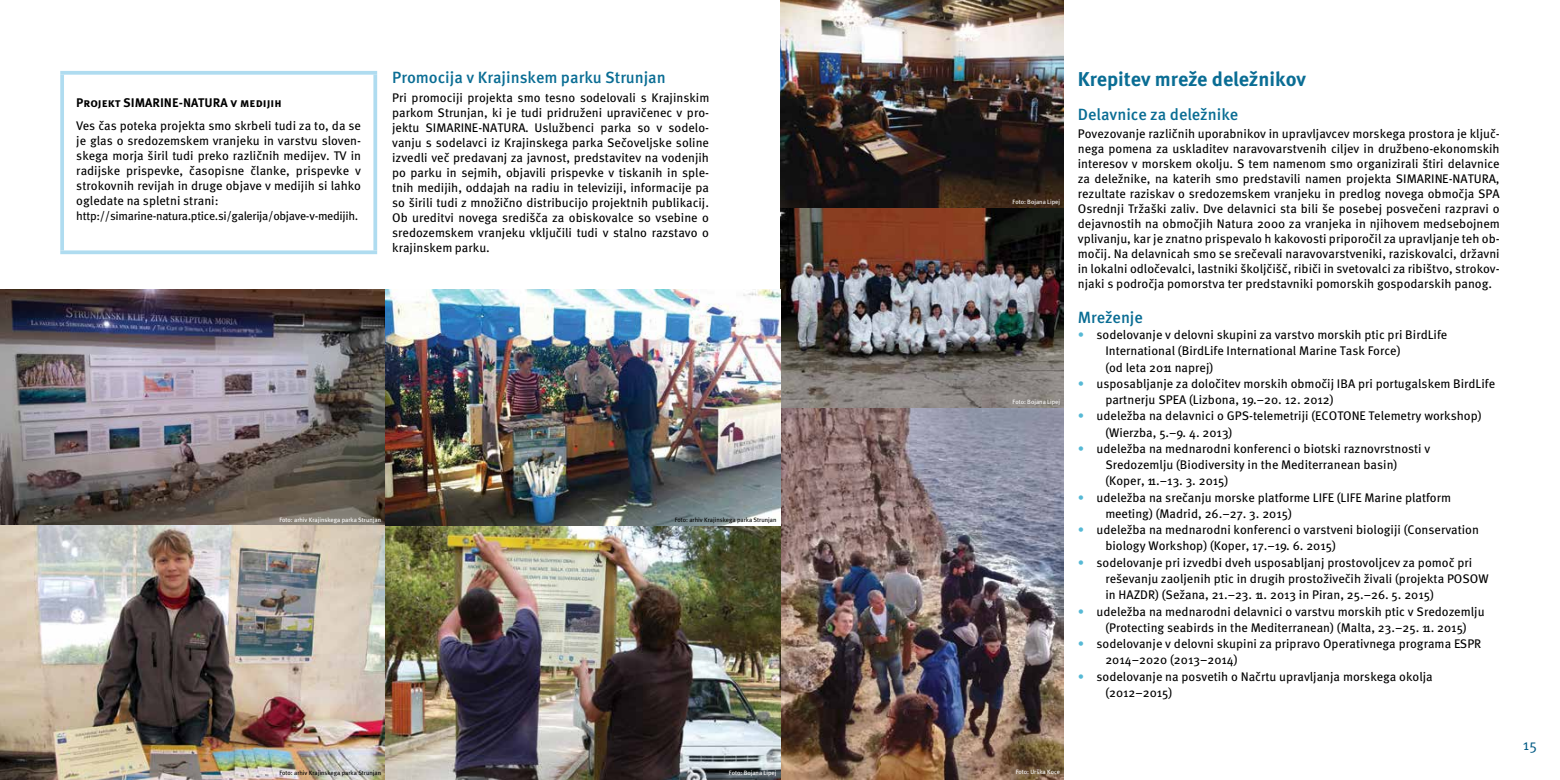
<style>
.page{position:relative;width:1560px;height:780px;background:#fff}
.page>*{position:absolute;margin:0;border:0;box-sizing:border-box;transform-origin:0 0}
.t1{font:700 20px "FF Meta Pro";color:#0a6d94}
.t2{font:500 16.25px "FF Meta Pro";color:#0a6d94}
.t3{font:15px "FF Meta Pro";color:#005a84}
.t4{font:12.5px/15px "FF Meta Pro";color:#000}
.t5{font:12.5px "Meta Bold Caps";color:#000}
.t6{font:11.88px "FF Meta Pro";letter-spacing:-.025em;color:#000}
.t7{font:6.25px "Meta Book CE";color:#fff}
.t8{font:6.25px "Meta Book CE";color:#000}
.s1{color:#56b9d5}
.s2{font-family:"Meta Book CE"}
</style>
<div class="page">
<svg style="left:60px;top:71px;width:317px;height:4px"></svg>
<svg style="left:60px;top:75px;width:4px;height:175px"></svg>
<svg style="left:373px;top:75px;width:4px;height:175px"></svg>
<svg style="left:60px;top:250px;width:317px;height:4px"></svg>
<img style="left:780px;top:0;width:283px;height:780px">
<img style="left:0;top:290px;width:780px;height:490px">
<p class="t5" style="left:76px;top:96px;width:207px">Projekt SIMARINE-NATURA v medijih</p>
<p class="t4" style="left:76px;top:117px;width:286px;text-align:justify">Ves čas poteka projekta smo skrbeli tudi za to, da se je glas o sredozemskem vranjeku in varstvu sloven&shy;skega morja širil tudi preko različnih medijev. TV in radijske prispevke, časopisne članke, prispevke v strokovnih revijah in druge objave v medijih si lahko ogledate na spletni strani:</p>
<p class="t6" style="left:76px;top:206px;width:283px">http://simarine-natura.ptice.si/galerija/objave-v-medijih.</p>
<h2 class="t2" style="left:392px;top:65px;width:275px">Promocija v Krajinskem parku Strunjan</h2>
<p class="t4" style="left:392px;top:89px;width:319px;text-align:justify">Pri promociji projekta smo tesno sodelovali s Krajinskim parkom Strunjan, ki je tudi pridruženi upravičenec v pro&shy;jektu SIMARINE-NATURA. Uslužbenci parka so v sodelo&shy;vanju s sodelavci iz Krajinskega parka Sečoveljske soline izvedli več predavanj za javnost, predstavitev na vodenjih po parku in sejmih, objavili prispevke v tiskanih in sple&shy;tnih medijih, oddajah na radiu in televiziji, informacije pa so širili tudi z množično distribucijo projektnih publikacij.<br>Ob ureditvi novega središča za obiskovalce so vsebine o sredozemskem vranjeku vključili tudi v stalno razstavo o krajinskem parku.</p>
<p class="t7" style="left:279px;top:516px;width:103px">Foto: arhiv Krajinskega parka Strunjan</p>
<p class="t8" style="left:674px;top:516px;width:103px">Foto: arhiv Krajinskega parka Strunjan</p>
<p class="t7" style="left:1012px;top:198px;width:49px">Foto: Bojana Lipej</p>
<p class="t7" style="left:1012px;top:398px;width:49px">Foto: Bojana Lipej</p>
<h1 class="t1" style="left:1077px;top:63px;width:230px">Krepitev mreže deležnikov</h1>
<h2 class="t2" style="left:1077px;top:101px;width:162px">Delavnice za deležnike</h2>
<p class="t4" style="left:1077px;top:125px;width:423px;text-align:justify">Povezovanje različnih uporabnikov in upravljavcev morskega prostora je ključ&shy;nega pomena za uskladitev naravovarstvenih ciljev in družbeno-ekonomskih interesov v morskem okolju. S tem namenom smo organizirali štiri delavnice za deležnike, na katerih smo predstavili namen projekta SIMARINE-NATURA, rezultate raziskav o sredozemskem vranjeku in predlog novega območja SPA Osrednji Tržaški zaliv. Dve delavnici sta bili še posebej posvečeni razpravi o dejavnostih na območjih Natura 2000 za vranjeka in njihovem medsebojnem vplivanju, kar je znatno prispevalo h kakovosti priporočil za upravljanje teh ob&shy;močij. Na delavnicah smo se srečevali naravovarstveniki, raziskovalci, državni in lokalni odločevalci, lastniki školjčišč, ribiči in svetovalci za ribištvo, strokov&shy;njaki s področja pomorstva ter predstavniki pomorskih gospodarskih panog.</p>
<h2 class="t2" style="left:1077px;top:304px;width:67px">Mreženje</h2>
<p class="t4" style="left:1105px;top:326px;width:343px;line-height:16.2px;text-indent:-28px"><span class="s1">•</span> sodelovanje v delovni skupini za varstvo morskih ptic pri BirdLife<br>International (BirdLife International Marine Task Force)<br>(od leta 2011 naprej)</p>
<p class="t4" style="left:1105px;top:374px;width:391px;line-height:16.2px;text-indent:-28px"><span class="s1">•</span> usposabljanje za določitev morskih območij IBA pri portugalskem BirdLife partnerju SPEA (Lizbona, 19.<span class="s2">–</span>20. 12. 2012)</p>
<p class="t4" style="left:1105px;top:407px;width:378px;line-height:16.2px;text-indent:-28px"><span class="s1">•</span> udeležba na delavnici o GPS-telemetriji (ECOTONE Telemetry workshop) (Wierzba, 5.–9. 4. 2013)</p>
<p class="t4" style="left:1105px;top:439px;width:326px;line-height:16.2px;text-indent:-28px"><span class="s1">•</span> udeležba na mednarodni konferenci o biotski raznovrstnosti v<br>Sredozemlju (Biodiversity in the Mediterranean basin) (Koper, 11.–13. 3. 2015)</p>
<p class="t4" style="left:1105px;top:488px;width:347px;line-height:16.2px;text-indent:-28px"><span class="s1">•</span> udeležba na srečanju morske platforme LIFE (LIFE Marine platform meeting) (Madrid, 26.–27. 3. 2015)</p>
<p class="t4" style="left:1105px;top:521px;width:375px;line-height:16.2px;text-indent:-28px"><span class="s1">•</span> udeležba na mednarodni konferenci o varstveni biologiji (Conservation biology Workshop) (Koper, 17.–19. 6. 2015)</p>
<p class="t4" style="left:1105px;top:553px;width:385px;line-height:16.2px;text-indent:-28px"><span class="s1">•</span> sodelovanje pri izvedbi dveh usposabljanj prostovoljcev za pomoč pri reševanju zaoljenih ptic in drugih prostoživečih živali (projekta POSOW in HAZDR) (Sežana, 21.–23. 11. 2013 in Piran, 25.–26. 5. 2015)</p>
<p class="t4" style="left:1105px;top:602px;width:381px;line-height:16.2px;text-indent:-28px"><span class="s1">•</span> udeležba na mednarodni delavnici o varstvu morskih ptic v Sredozemlju (Protecting seabirds in the Mediterranean) (Malta, 23.–25. 11. 2015)</p>
<p class="t4" style="left:1105px;top:634px;width:377px;line-height:16.2px;text-indent:-28px"><span class="s1">•</span> sodelovanje v delovni skupini za pripravo Operativnega programa ESPR<br>2014–2020 (2013–2014)</p>
<p class="t4" style="left:1105px;top:667px;width:329px;line-height:16.2px;text-indent:-28px"><span class="s1">•</span> sodelovanje na posvetih o Načrtu upravljanja morskega okolja (2012<span class="s2">–</span>2015)</p>
<p class="t8" style="left:279px;top:768px;width:103px">Foto: arhiv Krajinskega parka Strunjan</p>
<p class="t7" style="left:729px;top:768px;width:49px">Foto: Bojana Lipej</p>
<p class="t7" style="left:1015px;top:767px;width:46px">Foto: Urška Koce</p>
<p class="t3" style="left:1522px;top:733px;width:16px">15</p>
</div>
